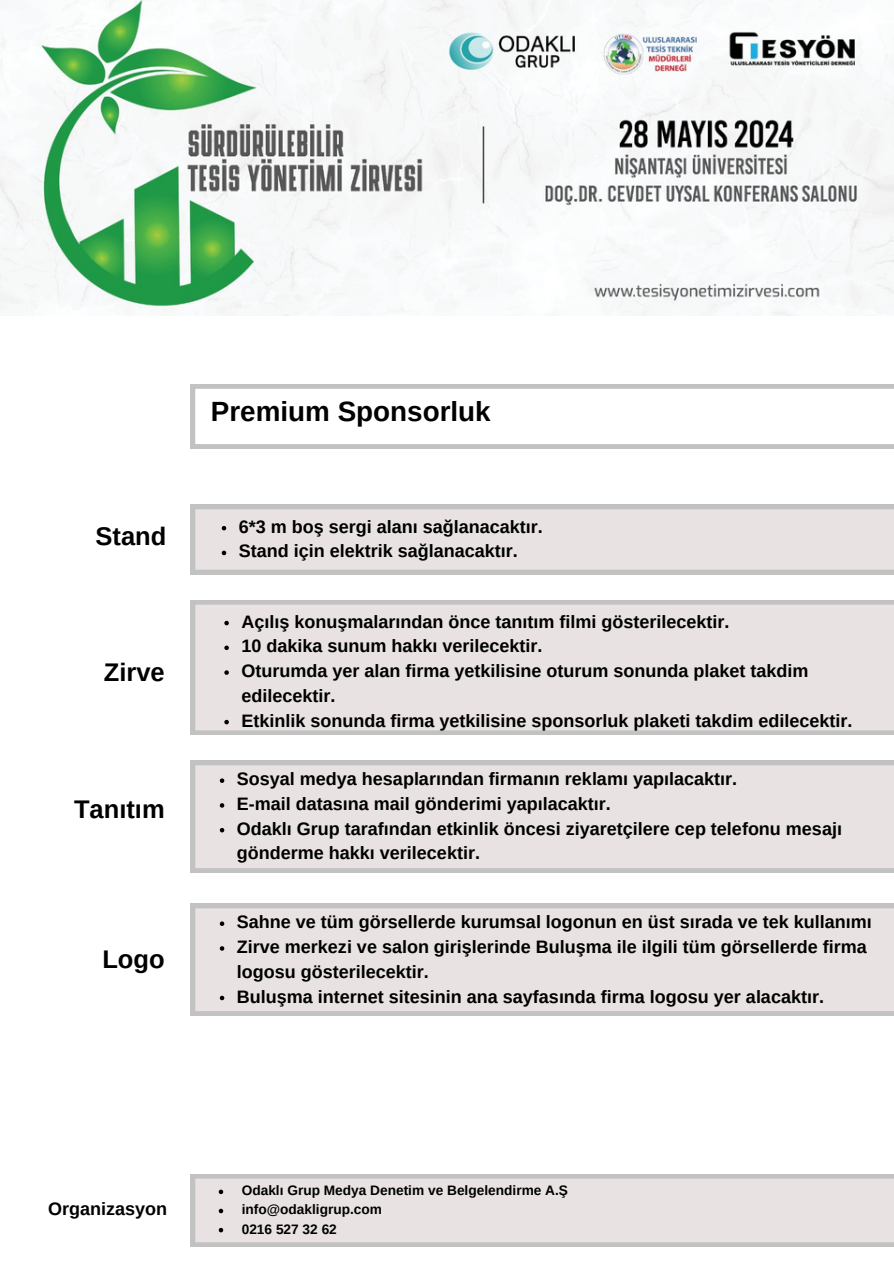
<style>
.page{position:relative;width:894px;height:1264px;background:#fff}
.page>*{position:absolute;margin:0;border:0;box-sizing:border-box;transform-origin:0 0}
.t1{font:700 27.75px "Arimo";color:#000}
.t2{font:700 25.5px "Arimo";color:#000}
.t3{font:700 18px/24.8px "Arimo";color:#000}
.t4{font:700 13.65px "Arimo";color:#000}
</style>
<div class="page">
<svg style="left:191px;top:384px;width:702px;height:64px"></svg>
<svg style="left:191px;top:505px;width:702px;height:69px"></svg>
<svg style="left:191px;top:600px;width:702px;height:135px"></svg>
<svg style="left:191px;top:760px;width:702px;height:112px"></svg>
<svg style="left:191px;top:903px;width:702px;height:112px"></svg>
<svg style="left:191px;top:1174px;width:702px;height:72px"></svg>
<img style="left:0;top:0;width:893px;height:316px">
<svg style="left:220px;top:921px;width:4px;height:5px"></svg>
<svg style="left:220px;top:946px;width:4px;height:4px"></svg>
<svg style="left:220px;top:995px;width:4px;height:5px"></svg>
<svg style="left:222px;top:526px;width:4px;height:4px"></svg>
<svg style="left:222px;top:550px;width:4px;height:5px"></svg>
<svg style="left:224px;top:621px;width:5px;height:4px"></svg>
<svg style="left:224px;top:645px;width:5px;height:5px"></svg>
<svg style="left:224px;top:670px;width:5px;height:5px"></svg>
<svg style="left:224px;top:720px;width:5px;height:4px"></svg>
<svg style="left:220px;top:778px;width:4px;height:5px"></svg>
<svg style="left:220px;top:803px;width:4px;height:4px"></svg>
<svg style="left:220px;top:828px;width:4px;height:4px"></svg>
<svg style="left:219px;top:1189px;width:4px;height:5px"></svg>
<svg style="left:219px;top:1208px;width:4px;height:5px"></svg>
<svg style="left:219px;top:1227px;width:4px;height:5px"></svg>
<p class="t2" style="left:96px;top:522px;width:72px">Stand</p>
<p class="t2" style="left:104px;top:658px;width:62px">Zirve</p>
<p class="t2" style="left:74px;top:794px;width:92px">Tanıtım</p>
<p class="t2" style="left:102px;top:945px;width:64px">Logo</p>
<h2 class="t1" style="left:211px;top:396px;width:281px">Premium Sponsorluk</h2>
<h2 class="t3" style="left:239px;top:514px;width:305px">6*3 m boş sergi alanı sağlanacaktır.</h2>
<p class="t3" style="left:239px;top:539px;width:280px">Stand için elektrik sağlanacaktır.</p>
<p class="t3" style="left:241px;top:609px;width:489px">Açılış konuşmalarından önce tanıtım filmi gösterilecektir.</p>
<p class="t3" style="left:241px;top:633px;width:302px">10 dakika sunum hakkı verilecektir.</p>
<p class="t3" style="left:241px;top:658px;width:568px">Oturumda yer alan firma yetkilisine oturum sonunda plaket takdim edilecektir.</p>
<p class="t3" style="left:241px;top:708px;width:612px">Etkinlik sonunda firma yetkilisine sponsorluk plaketi takdim edilecektir.</p>
<p class="t3" style="left:237px;top:766px;width:501px">Sosyal medya hesaplarından firmanın reklamı yapılacaktır.</p>
<p class="t3" style="left:237px;top:791px;width:375px">E-mail datasına mail gönderimi yapılacaktır.</p>
<p class="t3" style="left:237px;top:816px;width:606px">Odaklı Grup tarafından etkinlik öncesi ziyaretçilere cep telefonu mesajı gönderme hakkı verilecektir.</p>
<h2 class="t3" style="left:237px;top:909px;width:636px">Sahne ve tüm görsellerde kurumsal logonun en üst sırada ve tek kullanımı</h2>
<h2 class="t3" style="left:237px;top:934px;width:631px">Zirve merkezi ve salon girişlerinde Buluşma ile ilgili tüm görsellerde firma logosu gösterilecektir.</h2>
<h2 class="t3" style="left:237px;top:983px;width:588px">Buluşma internet sitesinin ana sayfasında firma logosu yer alacaktır.</h2>
<p class="t3" style="left:48px;top:1196px;width:120px">Organizasyon</p>
<h3 class="t4" style="left:242px;top:1182px;width:328px">Odaklı Grup Medya Denetim ve Belgelendirme A.Ş</h3>
<p class="t4" style="left:242px;top:1201px;width:142px">info@odakligrup.com</p>
<p class="t4" style="left:242px;top:1221px;width:97px">0216 527 32 62</p>
</div>
